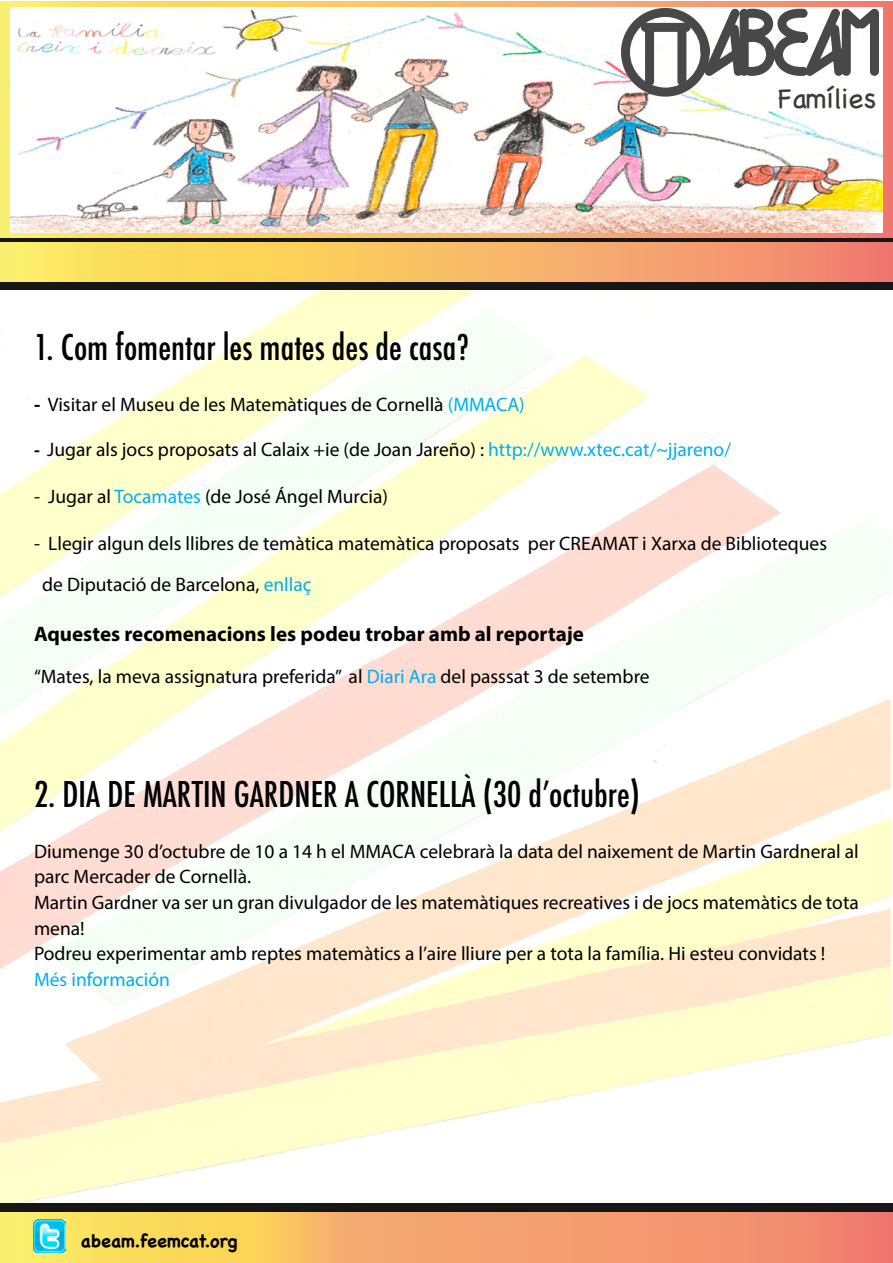
<style>
.page{position:relative;width:893px;height:1263px;background:#fff}
.page>*{position:absolute;margin:0;border:0;box-sizing:border-box;transform-origin:0 0}
.t1{font:500 condensed 34.5px "Futura";color:#000}
.t2{font:28.5px "Chalkboard";color:#3b3b38}
.t3{font:700 21px "Myriad Pro";color:#000}
.t4{font:19.5px/25.5px "Myriad Pro";color:#000}
.t5{font:19.5px "Myriad Pro";color:#00aeef}
.t6{font:700 18px "Chalkboard";color:#000}
.s1{font-weight:700}
.s2{color:#00aeef}
.s3{font-weight:700;font-size:18px}
</style>
<div class="page">
<img style="left:1px;top:289px;width:889px;height:914px">
<svg style="left:0;top:1px;width:892px;height:281px;background:#f3b96a"></svg>
<img style="left:10px;top:8px;width:872px;height:224px">
<svg style="left:0;top:1212px;width:893px;height:51px;background:#f6ae6a"></svg>
<hr style="left:0;top:238px;width:893px;height:3px;background:#161616">
<img style="left:33px;top:1219px;width:33px;height:33px">
<svg style="left:621px;top:8px;width:258px;height:89px"></svg>
<div style="left:0;top:1203px;width:893px;height:9px;background:#161616"></div>
<div style="left:0;top:282px;width:893px;height:7px;background:#161616"></div>
<h2 class="t2" style="left:778px;top:82px;width:100px">Famílies</h2>
<h1 class="t1" style="left:34px;top:325px;width:437px">1. Com fomentar les mates des de casa?</h1>
<p class="t4" style="left:34px;top:391px;width:492px"><span class="s1">-</span> Visitar el Museu de les Matemàtiques de Cornellà <span class="s2">(MMACA)</span></p>
<p class="t4" style="left:34px;top:436px;width:698px"><span class="s3">-</span> Jugar als jocs proposats al Calaix +ie (de Joan Jareño) : <span class="s2">http://www.xtec.cat/~jjareno/</span></p>
<p class="t4" style="left:34px;top:483px;width:356px">- Jugar al <span class="s2">Tocamates</span> (de José Ángel Murcia)</p>
<p class="t4" style="left:42px;top:522px;width:786px;line-height:41.4px;text-indent:-8px">- Llegir algun dels llibres de temàtica matemàtica proposats per CREAMAT i Xarxa de Biblioteques de Diputació de Barcelona, <span class="s2">enllaç</span></p>
<p class="t3" style="left:34px;top:620px;width:551px">Aquestes recomenacions les podeu trobar amb al reportaje</p>
<p class="t4" style="left:34px;top:663px;width:617px">“Mates, la meva assignatura preferida” al <span class="s2">Diari Ara</span> del passsat 3 de setembre</p>
<h1 class="t1" style="left:34px;top:772px;width:607px">2. DIA DE MARTIN GARDNER A CORNELLÀ (30 d’octubre)</h1>
<p class="t4" style="left:34px;top:838px;width:826px">Diumenge 30 d’octubre de 10 a 14 h el MMACA celebrarà la data del naixement de Martin Gardneral al parc Mercader de Cornellà.<br>Martin Gardner va ser un gran divulgador de les matemàtiques recreatives i de jocs matemàtics de tota mena!<br>Podreu experimentar amb reptes matemàtics a l’aire lliure per a tota la família. Hi esteu convidats !</p>
<p class="t5" style="left:34px;top:967px;width:137px">Més información</p>
<p class="t6" style="left:81px;top:1230px;width:158px">abeam.feemcat.org</p>
</div>
